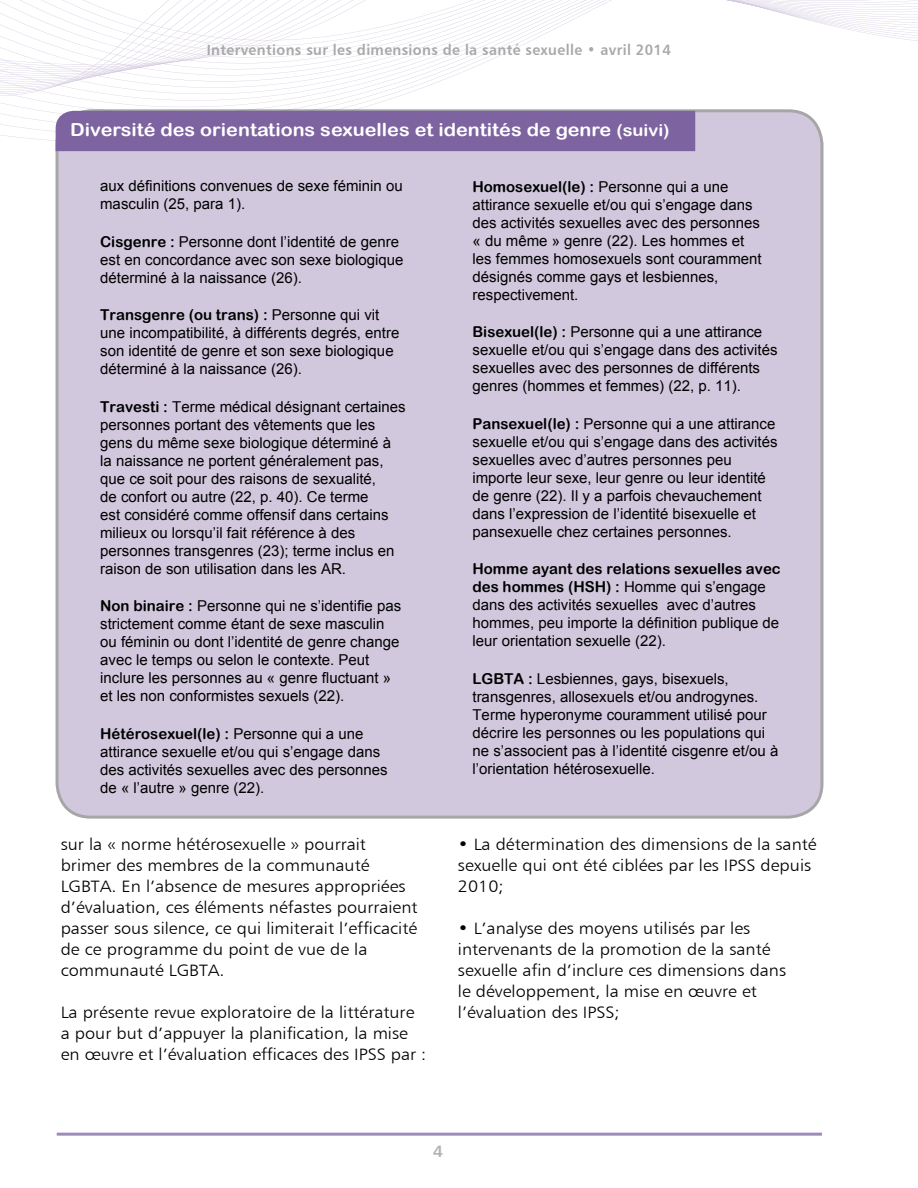
<style>
.page{position:relative;width:918px;height:1188px;background:#fff}
.page>*{position:absolute;margin:0;border:0;box-sizing:border-box;transform-origin:0 0}
.t1{font:18px "Arial Rounded MT Bold";color:#fff;scale:1.1 1}
.t2{font:16.5px/21px "Humanist 777 BT Light B";color:#000;scale:1.1 1}
.t3{font:16.5px "Humanist 777 BT Bold B";color:#b1b1b2}
.t4{font:15px/18px "Arial";color:#000}
.t5{font:15px "Arial Rounded MT Bold";color:#000}
.t6{font:15px "Humanist 777 BT Bold B";letter-spacing:.025em;color:#a8a8a9;scale:.95 1}
.s1{font-size:16.5px}
.s2{font-family:"Arial Rounded MT Bold"}
.s3{font-family:"Arial"}
</style>
<div class="page">
<svg style="left:0;top:86px;width:427px;height:5px"></svg>
<svg style="left:0;top:82px;width:438px;height:4px"></svg>
<svg style="left:0;top:0;width:918px;height:82px"></svg>
<hr style="left:57px;top:1133px;width:765px;height:3px;background:#9f8bba">
<div style="left:57px;top:111px;width:765px;height:706px;background:#d1c8dd;border-radius:34px"></div>
<div style="left:56px;top:111px;width:639px;height:40px;background:#7d64a0"></div>
<p class="t6" style="left:207px;top:41px;width:490px">Interventions sur les dimensions de la santé sexuelle • avril 2014</p>
<p class="t1" style="left:70px;top:119px;width:546px">Diversité des orientations sexuelles et identités de genre <span class="s1">(suivi)</span></p>
<p class="t4" style="left:100px;top:177px;width:304px">aux définitions convenues de sexe féminin ou masculin (25, para 1).</p>
<p class="t4" style="left:100px;top:233px;width:305px"><span class="s2">Cisgenre :</span> Personne dont l’identité de genre est en concordance avec son sexe biologique déterminé à la naissance (26).</p>
<p class="t5" style="left:100px;top:306px;width:281px">Transgenre (ou trans) : <span class="s3">Personne qui vit</span></p>
<p class="t4" style="left:100px;top:324px;width:301px">une incompatibilité, à différents degrés, entre son identité de genre et son sexe biologique déterminé à la naissance (26).</p>
<p class="t4" style="left:100px;top:398px;width:307px"><span class="s2">Travesti :</span> Terme médical désignant certaines personnes portant des vêtements que les gens du même sexe biologique déterminé à la naissance ne portent généralement pas, que ce soit pour des raisons de sexualité,<br>de confort ou autre (22, p. 40). Ce terme<br>est considéré comme offensif dans certains milieux ou lorsqu’il fait référence à des personnes transgenres (23); terme inclus en raison de son utilisation dans les AR.</p>
<p class="t4" style="left:100px;top:597px;width:303px"><span class="s2">Non binaire :</span> Personne qui ne s’identifie pas strictement comme étant de sexe masculin ou féminin ou dont l’identité de genre change avec le temps ou selon le contexte. Peut inclure les personnes au « genre fluctuant » et les non conformistes sexuels (22).</p>
<p class="t5" style="left:100px;top:725px;width:265px">Hétérosexuel(le) : <span class="s3">Personne qui a une</span></p>
<p class="t4" style="left:100px;top:743px;width:289px">attirance sexuelle et/ou qui s’engage dans des activités sexuelles avec des personnes de « l’autre » genre (22).</p>
<p class="t2" style="left:61px;top:833px;width:326px">sur la « norme hétérosexuelle » pourrait brimer des membres de la communauté LGBTA. En l’absence de mesures appropriées d’évaluation, ces éléments néfastes pourraient passer sous silence, ce qui limiterait l’efficacité de ce programme du point de vue de la communauté LGBTA.</p>
<p class="t2" style="left:61px;top:1001px;width:334px">La présente revue exploratoire de la littérature a pour but d’appuyer la planification, la mise en œuvre et l’évaluation efficaces des IPSS par :</p>
<p class="t5" style="left:472px;top:178px;width:257px">Homosexuel(le) : <span class="s3">Personne qui a une</span></p>
<p class="t4" style="left:472px;top:196px;width:291px">attirance sexuelle et/ou qui s’engage dans des activités sexuelles avec des personnes « du même » genre (22). Les hommes et les femmes homosexuels sont couramment désignés comme gays et lesbiennes, respectivement.</p>
<p class="t4" style="left:472px;top:323px;width:307px"><span class="s2">Bisexuel(le) :</span> Personne qui a une attirance sexuelle et/ou qui s’engage dans des activités sexuelles avec des personnes de différents genres (hommes et femmes) (22, p. 11).</p>
<p class="t4" style="left:472px;top:415px;width:307px"><span class="s2">Pansexuel(le) :</span> Personne qui a une attirance sexuelle et/ou qui s’engage dans des activités sexuelles avec d’autres personnes peu importe leur sexe, leur genre ou leur identité de genre (22). Il y a parfois chevauchement dans l’expression de l’identité bisexuelle et pansexuelle chez certaines personnes.</p>
<p class="t5" style="left:472px;top:560px;width:310px">Homme ayant des relations sexuelles avec</p>
<p class="t4" style="left:472px;top:578px;width:308px"><span class="s2">des hommes (HSH) :</span> Homme qui s’engage dans des activités sexuelles avec d’autres hommes, peu importe la définition publique de leur orientation sexuelle (22).</p>
<p class="t4" style="left:472px;top:670px;width:307px"><span class="s2">LGBTA :</span> Lesbiennes, gays, bisexuels, transgenres, allosexuels et/ou androgynes.<br>Terme hyperonyme couramment utilisé pour décrire les personnes ou les populations qui ne s’associent pas à l’identité cisgenre et/ou à l’orientation hétérosexuelle.</p>
<p class="t2" style="left:458px;top:834px;width:328px">• La détermination des dimensions de la santé sexuelle qui ont été ciblées par les IPSS depuis<br>2010;</p>
<p class="t2" style="left:458px;top:918px;width:300px">• L’analyse des moyens utilisés par les intervenants de la promotion de la santé sexuelle afin d’inclure ces dimensions dans le développement, la mise en œuvre et l’évaluation des IPSS;</p>
<p class="t3" style="left:433px;top:1141px;width:11px">4</p>
</div>
